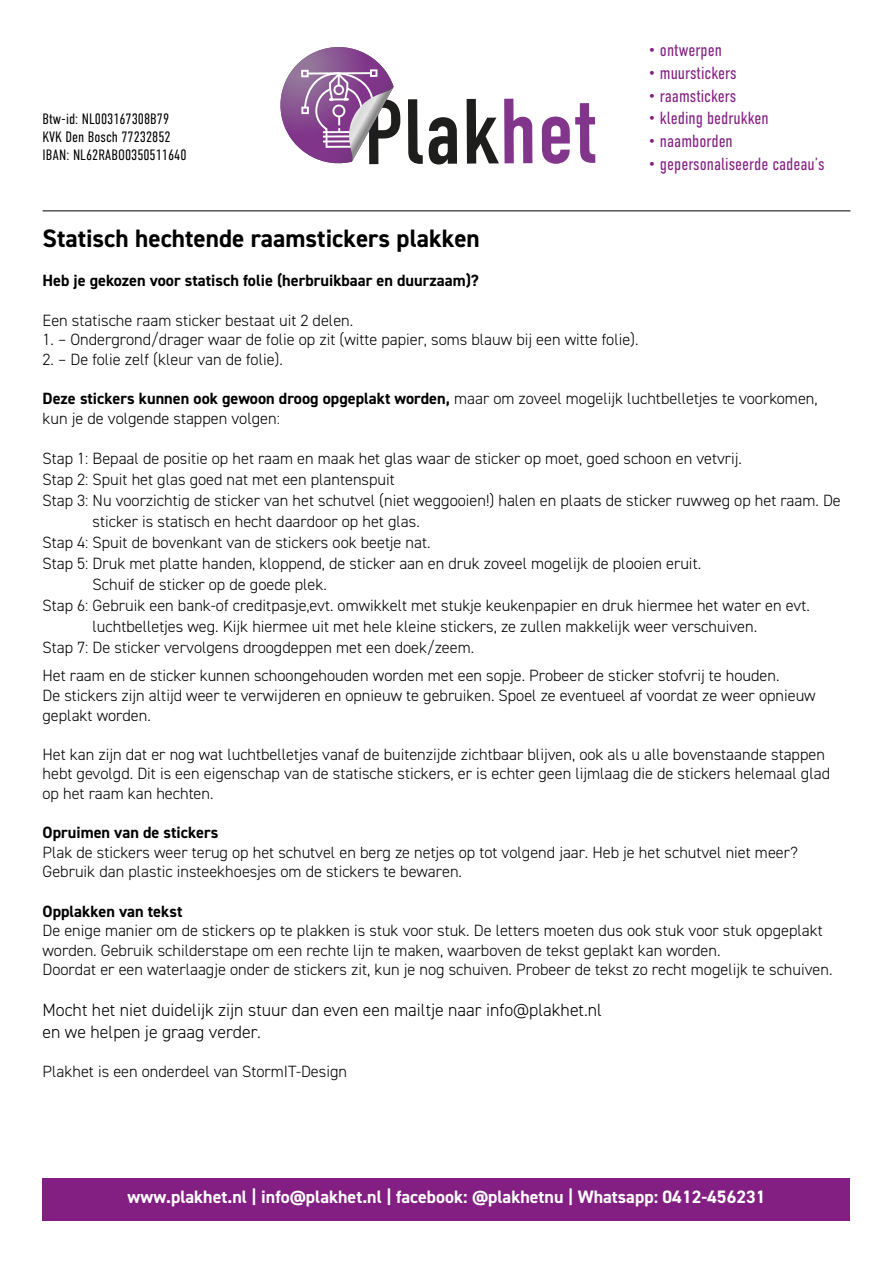
<style>
.page{position:relative;width:893px;height:1263px;background:#fff}
.page>*{position:absolute;margin:0;border:0;box-sizing:border-box;transform-origin:0 0}
.t1{font:700 25.2px "DIN2014";color:#000}
.t2{font:700 18px "DIN2014";color:#fff}
.t3{font:300 17.85px/21.5px "DIN2014";color:#000}
.t4{font:300 17.55px "DIN Condensed";color:#831f82}
.t5{font:300 16.35px/19.6px "DIN2014";color:#000}
.t6{font:700 16.35px "DIN2014";color:#000}
.t7{font:300 15px/18px "DIN Condensed";color:#000}
.s1{font-weight:700}
</style>
<div class="page">
<div style="left:43px;top:1178px;width:807px;height:42px;background:#831f82"></div>
<hr style="left:43px;top:210px;width:807px;height:1px;background:#000">
<svg style="left:408px;top:99px;width:15px;height:65px"></svg>
<svg style="left:429px;top:117px;width:28px;height:47px"></svg>
<svg style="left:467px;top:99px;width:65px;height:65px"></svg>
<svg style="left:542px;top:103px;width:53px;height:61px"></svg>
<svg style="left:280px;top:47px;width:120px;height:118px"></svg>
<p class="t7" style="left:43px;top:110px;width:146px">Btw-id: NL003167308B79<br>KVK Den Bosch 77232852<br>IBAN: NL62RABO0350511640</p>
<p class="t4" style="left:648px;top:40px;width:75px">• ontwerpen</p>
<p class="t4" style="left:648px;top:63px;width:90px">• muurstickers</p>
<p class="t4" style="left:648px;top:86px;width:90px">• raamstickers</p>
<p class="t4" style="left:648px;top:109px;width:122px">• kleding bedrukken</p>
<p class="t4" style="left:648px;top:131px;width:86px">• naamborden</p>
<p class="t4" style="left:648px;top:154px;width:178px">• gepersonaliseerde cadeau’s</p>
<h1 class="t1" style="left:43px;top:222px;width:439px">Statisch hechtende raamstickers plakken</h1>
<p class="t6" style="left:43px;top:270px;width:438px">Heb je gekozen voor statisch folie (herbruikbaar en duurzaam)?</p>
<p class="t5" style="left:43px;top:310px;width:312px">Een statische raam sticker bestaat uit 2 delen.</p>
<p class="t5" style="left:43px;top:330px;width:598px">1. – Ondergrond/drager waar de folie op zit (witte papier, soms blauw bij een witte folie).</p>
<p class="t5" style="left:43px;top:349px;width:242px">2. – De folie zelf (kleur van de folie).</p>
<p class="t5" style="left:43px;top:389px;width:777px"><span class="s1">Deze stickers kunnen ook gewoon droog opgeplakt worden,</span> maar om zoveel mogelijk luchtbelletjes te voorkomen, kun je de volgende stappen volgen:</p>
<p class="t5" style="left:43px;top:449px;width:701px">Stap 1: Bepaal de positie op het raam en maak het glas waar de sticker op moet, goed schoon en vetvrij.</p>
<p class="t5" style="left:43px;top:470px;width:354px">Stap 2: Spuit het glas goed nat met een plantenspuit</p>
<p class="t5" style="left:43px;top:491px;width:800px">Stap 3: Nu voorzichtig de sticker van het schutvel (niet weggooien!) halen en plaats de sticker ruwweg op het raam. De</p>
<p class="t5" style="left:93px;top:512px;width:329px">sticker is statisch en hecht daardoor op het glas.</p>
<p class="t5" style="left:43px;top:533px;width:390px">Stap 4: Spuit de bovenkant van de stickers ook beetje nat.</p>
<p class="t5" style="left:43px;top:554px;width:660px">Stap 5: Druk met platte handen, kloppend, de sticker aan en druk zoveel mogelijk de plooien eruit.</p>
<p class="t5" style="left:93px;top:575px;width:236px">Schuif de sticker op de goede plek.</p>
<p class="t5" style="left:43px;top:596px;width:769px">Stap 6: Gebruik een bank-of creditpasje,evt. omwikkelt met stukje keukenpapier en druk hiermee het water en evt.</p>
<p class="t5" style="left:93px;top:617px;width:666px">luchtbelletjes weg. Kijk hiermee uit met hele kleine stickers, ze zullen makkelijk weer verschuiven.</p>
<p class="t5" style="left:43px;top:638px;width:433px">Stap 7: De sticker vervolgens droogdeppen met een doek/zeem.</p>
<p class="t5" style="left:43px;top:666px;width:775px">Het raam en de sticker kunnen schoongehouden worden met een sopje. Probeer de sticker stofvrij te houden.<br>De stickers zijn altijd weer te verwijderen en opnieuw te gebruiken. Spoel ze eventueel af voordat ze weer opnieuw geplakt worden.</p>
<p class="t5" style="left:43px;top:744px;width:789px">Het kan zijn dat er nog wat luchtbelletjes vanaf de buitenzijde zichtbaar blijven, ook als u alle bovenstaande stappen hebt gevolgd. Dit is een eigenschap van de statische stickers, er is echter geen lijmlaag die de stickers helemaal glad op het raam kan hechten.</p>
<p class="t6" style="left:43px;top:822px;width:177px">Opruimen van de stickers</p>
<p class="t5" style="left:43px;top:842px;width:757px">Plak de stickers weer terug op het schutvel en berg ze netjes op tot volgend jaar. Heb je het schutvel niet meer?<br>Gebruik dan plastic insteekhoesjes om de stickers te bewaren.</p>
<p class="t6" style="left:43px;top:900px;width:141px">Opplakken van tekst</p>
<p class="t5" style="left:43px;top:921px;width:791px">De enige manier om de stickers op te plakken is stuk voor stuk. De letters moeten dus ook stuk voor stuk opgeplakt worden. Gebruik schilderstape om een rechte lijn te maken, waarboven de tekst geplakt kan worden.<br>Doordat er een waterlaagje onder de stickers zit, kun je nog schuiven. Probeer de tekst zo recht mogelijk te schuiven.</p>
<p class="t3" style="left:43px;top:1000px;width:561px">Mocht het niet duidelijk zijn stuur dan even een mailtje naar info@plakhet.nl en we helpen je graag verder.</p>
<p class="t5" style="left:43px;top:1062px;width:306px">Plakhet is een onderdeel van StormIT-Design</p>
<p class="t2" style="left:127px;top:1184px;width:640px">www.plakhet.nl | info@plakhet.nl | facebook: @plakhetnu | Whatsapp: 0412-456231</p>
</div>
